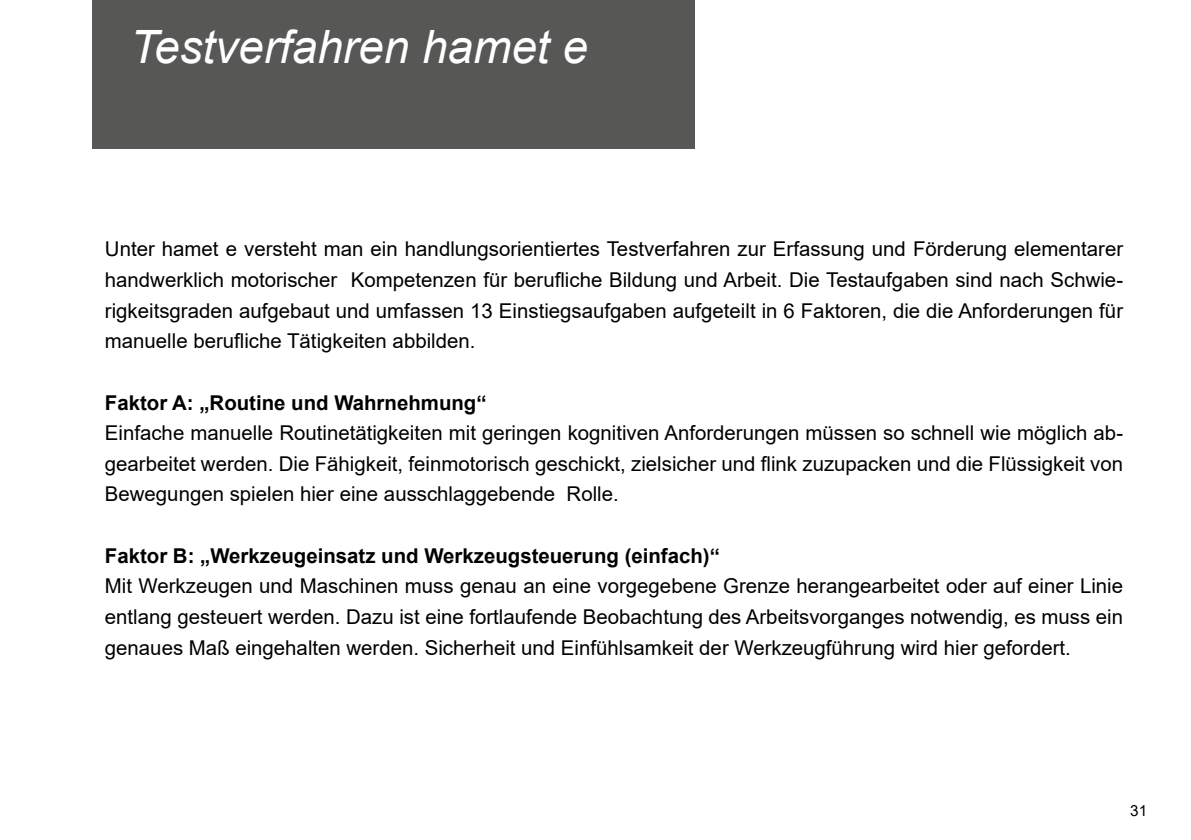
<style>
.page{position:relative;width:1191px;height:840px;background:#fff}
.page>*{position:absolute;margin:0;border:0;box-sizing:border-box;transform-origin:0 0}
.t1{font:italic 46px "Arial";color:#fff}
.t2{font:20.4px/30.6px "Arial";color:#000;text-align:justify}
.t3{font:700 20.4px "Arial";color:#000}
.t4{font:15.4px "Arial";color:#000}
</style>
<div class="page">
<div style="left:92px;top:0;width:602px;height:148px;background:#575756"></div>
<h1 class="t1" style="left:130px;top:17px;width:459px">Testverfahren hamet e</h1>
<p class="t2" style="left:105px;top:233px;width:1019px">Unter hamet e versteht man ein handlungsorientiertes Testverfahren zur Erfassung und Förderung elementarer handwerklich motorischer Kompetenzen für berufliche Bildung und Arbeit. Die Testaufgaben sind nach Schwie&shy;rigkeitsgraden aufgebaut und umfassen 13 Einstiegsaufgaben aufgeteilt in 6 Faktoren, die die Anforderungen für manuelle berufliche Tätigkeiten abbilden.</p>
<p class="t3" style="left:105px;top:388px;width:383px">Faktor A: „Routine und Wahrnehmung“</p>
<p class="t2" style="left:105px;top:417px;width:1019px">Einfache manuelle Routinetätigkeiten mit geringen kognitiven Anforderungen müssen so schnell wie möglich ab&shy;gearbeitet werden. Die Fähigkeit, feinmotorisch geschickt, zielsicher und flink zuzupacken und die Flüssigkeit von Bewegungen spielen hier eine ausschlaggebende Rolle.</p>
<p class="t3" style="left:105px;top:541px;width:616px">Faktor B: „Werkzeugeinsatz und Werkzeugsteuerung (einfach)“</p>
<p class="t2" style="left:105px;top:570px;width:1019px">Mit Werkzeugen und Maschinen muss genau an eine vorgegebene Grenze herangearbeitet oder auf einer Linie entlang gesteuert werden. Dazu ist eine fortlaufende Beobachtung des Arbeitsvorganges notwendig, es muss ein genaues Maß eingehalten werden. Sicherheit und Einfühlsamkeit der Werkzeugführung wird hier gefordert.</p>
<p class="t4" style="left:1130px;top:799px;width:19px">31</p>
</div>
